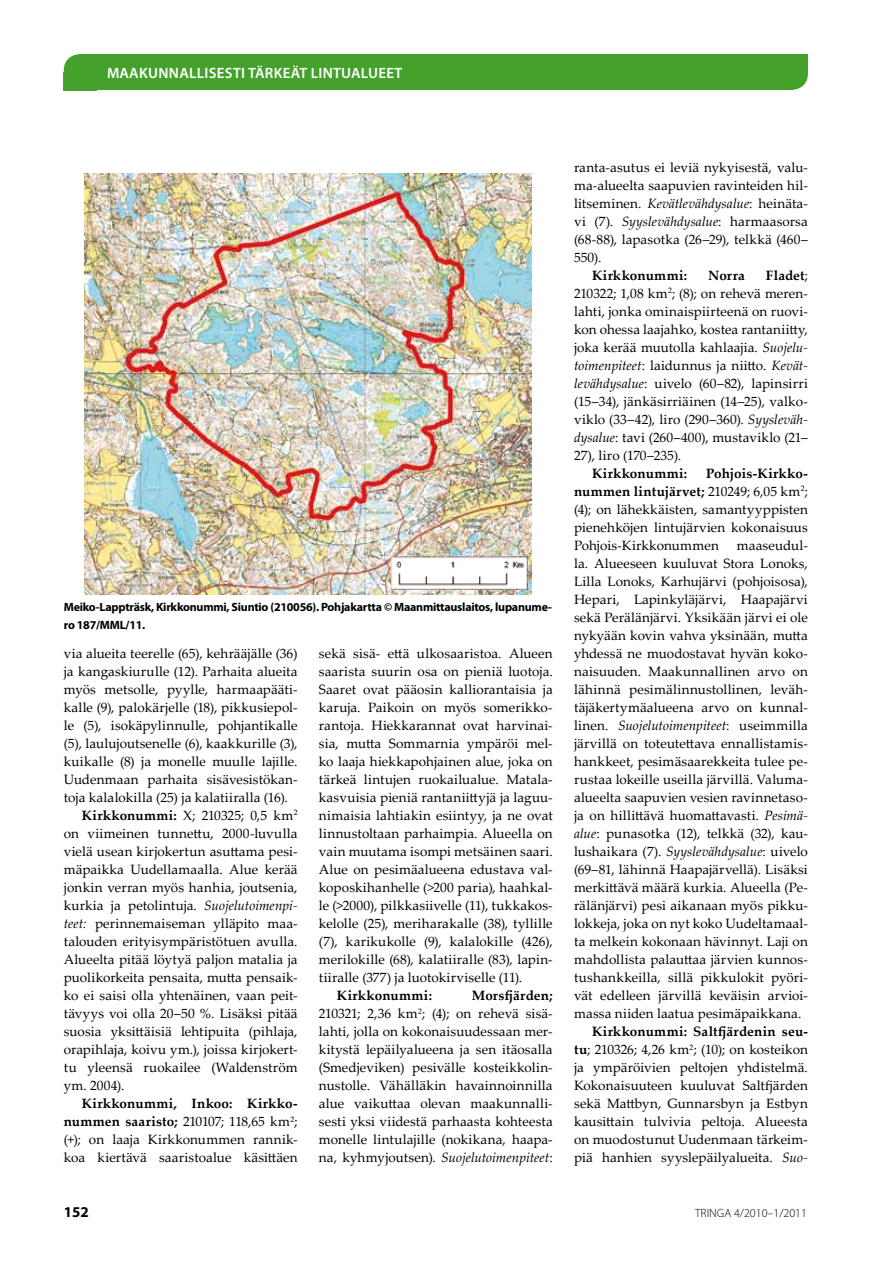
<style>
.page{position:relative;width:893px;height:1263px;background:#fff}
.page>*{position:absolute;margin:0;border:0;box-sizing:border-box;transform-origin:0 0}
.t1{font:600 15px "Myriad Pro";letter-spacing:.02em;color:#fff}
.t2{font:700 15px "Myriad Pro";color:#000}
.t3{font:13.5px/18px "Palatino Linotype";letter-spacing:.005em;color:#000;text-align:justify}
.t4{font:700 13.5px "Palatino Linotype";letter-spacing:.025em;color:#000}
.t5{font:700 12px/18px "Myriad Pro";letter-spacing:-.02em;color:#000}
.t6{font:300 12px "Myriad Pro";color:#000}
.s1{font-weight:700}
.s2{font-style:italic}
</style>
<div class="page">
<div style="left:64px;top:54px;width:744px;height:36px;background:#44a12b;border-radius:16px"></div>
<div style="left:64px;top:72px;width:33px;height:18px;background:#44a12b"></div>
<div style="left:764px;top:54px;width:44px;height:18px;background:#44a12b"></div>
<img style="left:85px;top:174px;width:447px;height:420px">
<img style="left:391px;top:557px;width:136px;height:32px">
<p class="t1" style="left:107px;top:63px;width:297px">MAAKUNNALLISESTI TÄRKEÄT LINTUALUEET</p>
<p class="t5" style="left:64px;top:597px;width:490px">Meiko-Lappträsk, Kirkkonummi, Siuntio (210056). Pohjakartta © Maanmittauslaitos, lupanume&shy;ro 187/MML/11.</p>
<p class="t3" style="left:64px;top:644px;width:235px">via alueita teerelle (65), kehrääjälle (36)</p>
<p class="t3" style="left:64px;top:662px;width:235px">ja kangaskiurulle (12). Parhaita alueita</p>
<p class="t3" style="left:64px;top:680px;width:235px">myös metsolle, pyylle, harmaapääti-</p>
<p class="t3" style="left:64px;top:698px;width:235px">kalle (9), palokärjelle (18), pikkusiepol-</p>
<p class="t3" style="left:64px;top:716px;width:235px">le (5), isokäpylinnulle, pohjantikalle</p>
<p class="t3" style="left:64px;top:734px;width:235px">(5), laulujoutsenelle (6), kaakkurille (3),</p>
<p class="t3" style="left:64px;top:752px;width:235px">kuikalle (8) ja monelle muulle lajille.</p>
<p class="t3" style="left:64px;top:770px;width:235px">Uudenmaan parhaita sisävesistökan-</p>
<p class="t3" style="left:64px;top:788px;width:226px">toja kalalokilla (25) ja kalatiiralla (16).</p>
<p class="t3" style="left:82px;top:806px;width:217px"><span class="s1">Kirkkonummi:</span> X; 210325; 0,5 km<sup>2</sup></p>
<p class="t3" style="left:64px;top:824px;width:235px">on viimeinen tunnettu, 2000-luvulla</p>
<p class="t3" style="left:64px;top:842px;width:235px">vielä usean kirjokertun asuttama pesi-</p>
<p class="t3" style="left:64px;top:860px;width:235px">mäpaikka Uudellamaalla. Alue kerää</p>
<p class="t3" style="left:64px;top:878px;width:235px">jonkin verran myös hanhia, joutsenia,</p>
<p class="t3" style="left:64px;top:896px;width:235px">kurkia ja petolintuja. <span class="s2">Suojelutoimenpi-</span></p>
<p class="t3" style="left:64px;top:914px;width:235px"><span class="s2">teet:</span> perinnemaiseman ylläpito maa-</p>
<p class="t3" style="left:64px;top:932px;width:235px">talouden erityisympäristötuen avulla.</p>
<p class="t3" style="left:64px;top:950px;width:235px">Alueelta pitää löytyä paljon matalia ja</p>
<p class="t3" style="left:64px;top:968px;width:235px">puolikorkeita pensaita, mutta pensaik-</p>
<p class="t3" style="left:64px;top:986px;width:235px">ko ei saisi olla yhtenäinen, vaan peit-</p>
<p class="t3" style="left:64px;top:1004px;width:235px">tävyys voi olla 20–50 %. Lisäksi pitää</p>
<p class="t3" style="left:64px;top:1022px;width:235px">suosia yksittäisiä lehtipuita (pihlaja,</p>
<p class="t3" style="left:64px;top:1040px;width:235px">orapihlaja, koivu ym.), joissa kirjokert-</p>
<p class="t3" style="left:64px;top:1058px;width:235px">tu yleensä ruokailee (Waldenström</p>
<p class="t3" style="left:64px;top:1076px;width:62px">ym. 2004).</p>
<p class="t3" style="left:64px;top:1094px;width:235px;text-indent:18px"><span class="s1">Kirkkonummi, Inkoo: Kirkko&shy;nummen saaristo;</span> 210107; 118,65 km<sup>2</sup>; (+); on laaja Kirkkonummen rannik&shy;koa kiertävä saaristoalue käsittäen</p>
<p class="t3" style="left:319px;top:644px;width:235px">sekä sisä- että ulkosaaristoa. Alueen saarista suurin osa on pieniä luotoja.<br>Saaret ovat pääosin kalliorantaisia ja karuja. Paikoin on myös somerikko&shy;rantoja. Hiekkarannat ovat harvinai&shy;sia, mutta Sommarnia ympäröi mel&shy;ko laaja hiekkapohjainen alue, joka on tärkeä lintujen ruokailualue. Matala&shy;kasvuisia pieniä rantaniittyjä ja laguu&shy;nimaisia lahtiakin esiintyy, ja ne ovat linnustoltaan parhaimpia. Alueella on vain muutama isompi metsäinen saari.<br>Alue on pesimäalueena edustava val&shy;koposkihanhelle (&gt;200 paria), haahkal&shy;le (&gt;2000), pilkkasiivelle (11), tukkakos&shy;kelolle (25), meriharakalle (38), tyllille (7), karikukolle (9), kalalokille (426), merilokille (68), kalatiiralle (83), lapin&shy;tiiralle (377) ja luotokirviselle (11).</p>
<p class="t4" style="left:337px;top:986px;width:97px">Kirkkonummi:</p>
<p class="t3" style="left:319px;top:986px;width:235px;text-indent:153px"><span class="s1">Morsfjärden; </span>210321; 2,36 km<sup>2</sup>; (4); on rehevä sisä&shy;lahti, jolla on kokonaisuudessaan mer&shy;kitystä lepäilyalueena ja sen itäosalla (Smedjeviken) pesivälle kosteikkolin&shy;nustolle. Vähälläkin havainnoinnilla alue vaikuttaa olevan maakunnalli&shy;sesti yksi viidestä parhaasta kohteesta monelle lintulajille (nokikana, haapa&shy;na, kyhmyjoutsen). <span class="s2">Suojelutoimenpiteet</span>:</p>
<p class="t3" style="left:574px;top:158px;width:235px">ranta-asutus ei leviä nykyisestä, valu&shy;ma-alueelta saapuvien ravinteiden hil&shy;litseminen. <span class="s2">Kevätlevähdysalue</span>: heinäta&shy;vi (7). <span class="s2">Syyslevähdysalue</span>: harmaasorsa (68-88), lapasotka (26–29), telkkä (460– 550).</p>
<p class="t4" style="left:592px;top:266px;width:97px">Kirkkonummi:</p>
<p class="t4" style="left:708px;top:266px;width:38px">Norra</p>
<p class="t3" style="left:574px;top:266px;width:235px;text-indent:192px"><span class="s1">Fladet</span>; 210322; 1,08 km<sup>2</sup>; (8); on rehevä meren&shy;lahti, jonka ominaispiirteenä on ruovi&shy;kon ohessa laajahko, kostea rantaniitty, joka kerää muutolla kahlaajia. <span class="s2">Suojelu&shy;toimenpiteet</span>: laidunnus ja niitto. <span class="s2">Kevät&shy;levähdysalue</span>: uivelo (60–82), lapinsirri (15–34), jänkäsirriäinen (14–25), valko&shy;viklo (33–42), liro (290–360). <span class="s2">Syysleväh&shy;dysalue</span>: tavi (260–400), mustaviklo (21– 27), liro (170–235).</p>
<p class="t4" style="left:592px;top:464px;width:97px">Kirkkonummi:</p>
<p class="t3" style="left:574px;top:464px;width:235px;text-indent:132px"><span class="s1">Pohjois-Kirkko&shy;nummen lintujärvet;</span> 210249; 6,05 km<sup>2</sup>; (4); on lähekkäisten, samantyyppisten pienehköjen lintujärvien kokonaisuus Pohjois-Kirkkonummen</p>
<p class="t3" style="left:574px;top:536px;width:235px;text-indent:163px">maaseudul&shy;la. Alueeseen kuuluvat Stora Lonoks, Lilla Lonoks, Karhujärvi (pohjoisosa), Hepari, Lapinkyläjärvi, Haapajärvi sekä Perälänjärvi. Yksikään järvi ei ole nykyään kovin vahva yksinään, mutta yhdessä ne muodostavat hyvän koko&shy;naisuuden. Maakunnallinen arvo on lähinnä pesimälinnustollinen, leväh&shy;täjäkertymäalueena arvo on kunnal&shy;linen. <span class="s2">Suojelutoimenpiteet</span>: useimmilla järvillä on toteutettava ennallistamis&shy;hankkeet, pesimäsaarekkeita tulee pe&shy;rustaa lokeille useilla järvillä. Valuma&shy;alueelta saapuvien vesien ravinnetaso&shy;ja on hillittävä huomattavasti. <span class="s2">Pesimä&shy;alue</span>: punasotka (12), telkkä (32), kau&shy;lushaikara (7). <span class="s2">Syyslevähdysalue</span>: uivelo (69–81, lähinnä Haapajärvellä). Lisäksi merkittävä määrä kurkia. Alueella (Pe&shy;rälänjärvi) pesi aikanaan myös pikku&shy;lokkeja, joka on nyt koko Uudeltamaal&shy;ta melkein kokonaan hävinnyt. Laji on mahdollista palauttaa järvien kunnos&shy;tushankkeilla, sillä pikkulokit pyöri&shy;vät edelleen järvillä keväisin arvioi&shy;massa niiden laatua pesimäpaikkana.</p>
<p class="t3" style="left:574px;top:1022px;width:235px;text-indent:18px"><span class="s1">Kirkkonummi: Saltfjärdenin seu&shy;tu</span>; 210326; 4,26 km<sup>2</sup>; (10); on kosteikon ja ympäröivien peltojen yhdistelmä.<br>Kokonaisuuteen kuuluvat Saltfjärden sekä Mattbyn, Gunnarsbyn ja Estbyn kausittain tulvivia peltoja. Alueesta on muodostunut Uudenmaan tärkeim&shy;piä hanhien syyslepäilyalueita. <span class="s2">Suo-</span></p>
<p class="t2" style="left:64px;top:1202px;width:26px">152</p>
<p class="t6" style="left:695px;top:1206px;width:113px">TRINGA 4/2010–1/2011</p>
</div>
